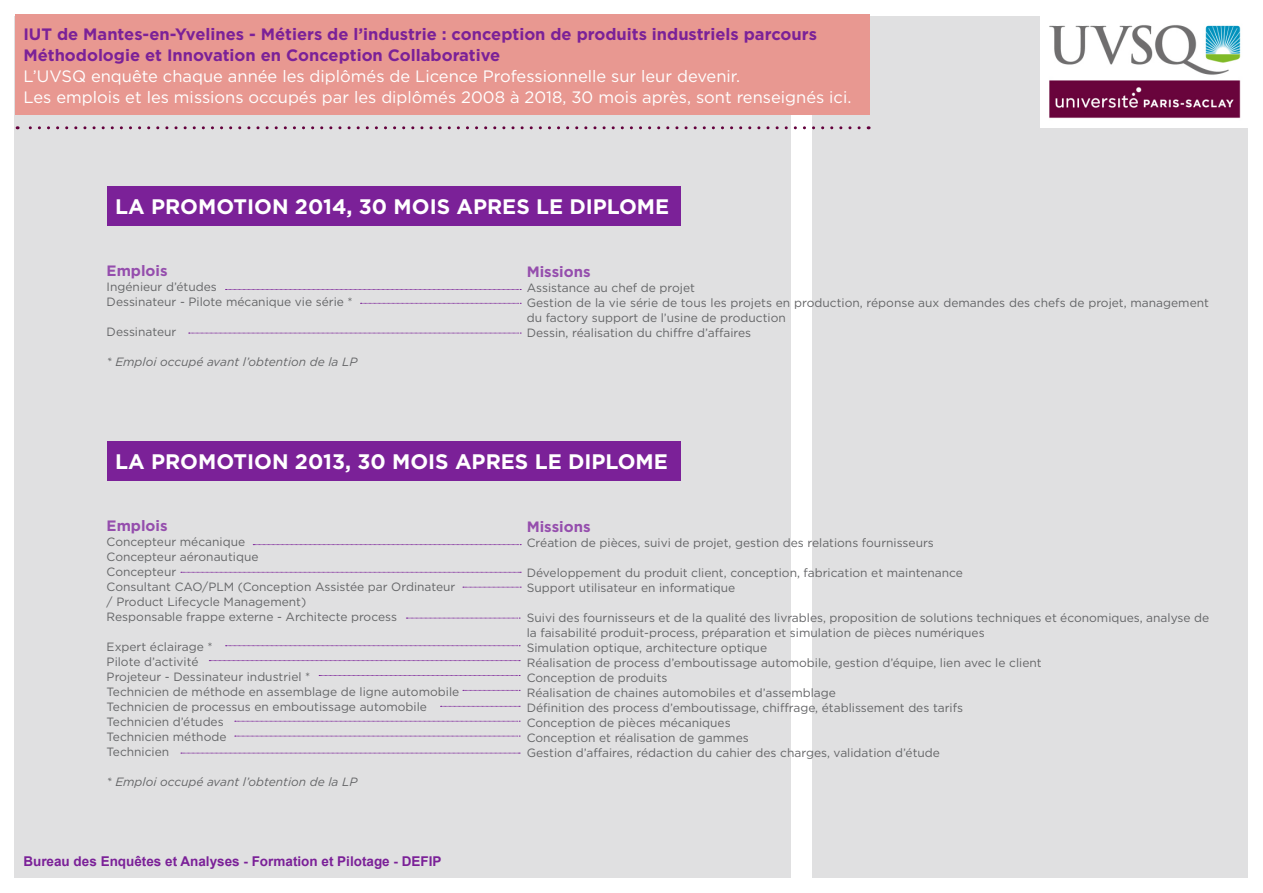
<style>
.page{position:relative;width:1263px;height:893px;background:#fff}
.page>*{position:absolute;margin:0;border:0;box-sizing:border-box;transform-origin:0 0}
.t1{font:700 21px "Gotham";color:#fff}
.t2{font:16.5px "Gotham";color:#fff}
.t3{font:700 16.5px/21px "Gotham";color:#7b2198}
.t4{font:700 15px "Gotham";color:#954ead}
.t5{font:700 13.5px "Arial";color:#7b2198}
.t6{font:12px/15px "Gotham";color:#646567}
.t7{font:italic 12px "Gotham";color:#646567}
</style>
<div class="page">
<div style="left:15px;top:16px;width:776px;height:861px;background:#e0e0e1"></div>
<div style="left:812px;top:16px;width:436px;height:861px;background:#e0e0e1"></div>
<img style="left:1041px;top:16px;width:207px;height:112px">
<div style="left:107px;top:186px;width:573px;height:39px;background:#7b2198"></div>
<svg style="left:360px;top:303px;width:161px;height:1px"></svg>
<svg style="left:226px;top:289px;width:295px;height:1px"></svg>
<svg style="left:189px;top:333px;width:332px;height:1px"></svg>
<div style="left:107px;top:441px;width:573px;height:39px;background:#7b2198"></div>
<svg style="left:181px;top:572px;width:340px;height:1px"></svg>
<svg style="left:406px;top:618px;width:114px;height:1px"></svg>
<svg style="left:253px;top:544px;width:268px;height:1px"></svg>
<svg style="left:463px;top:587px;width:58px;height:1px"></svg>
<svg style="left:226px;top:645px;width:294px;height:1px"></svg>
<svg style="left:209px;top:660px;width:311px;height:1px"></svg>
<svg style="left:319px;top:675px;width:201px;height:1px"></svg>
<svg style="left:463px;top:690px;width:57px;height:1px"></svg>
<svg style="left:440px;top:706px;width:80px;height:1px"></svg>
<svg style="left:235px;top:721px;width:285px;height:1px"></svg>
<svg style="left:235px;top:736px;width:285px;height:1px"></svg>
<svg style="left:181px;top:753px;width:339px;height:1px"></svg>
<div style="left:15px;top:15px;width:855px;height:100px;background:#e89891"></div>
<svg style="left:17px;top:126px;width:842px;height:3px"></svg>
<p class="t3" style="left:23px;top:24px;width:795px">IUT de Mantes-en-Yvelines - Métiers de l’industrie : conception de produits industriels parcours<br>Méthodologie et Innovation en Conception Collaborative</p>
<p class="t2" style="left:23px;top:66px;width:718px">L’UVSQ enquête chaque année les diplômés de Licence Professionnelle sur leur devenir.</p>
<p class="t2" style="left:23px;top:87px;width:829px">Les emplois et les missions occupés par les diplômés 2008 à 2018, 30 mois après, sont renseignés ici.</p>
<p class="t1" style="left:115px;top:193px;width:556px">LA PROMOTION 2014, 30 MOIS APRES LE DIPLOME</p>
<p class="t4" style="left:107px;top:261px;width:62px">Emplois</p>
<p class="t6" style="left:107px;top:279px;width:112px">Ingénieur d’études</p>
<p class="t6" style="left:107px;top:294px;width:248px">Dessinateur - Pilote mécanique vie série *</p>
<p class="t6" style="left:107px;top:324px;width:71px">Dessinateur</p>
<p class="t7" style="left:107px;top:354px;width:252px">* Emploi occupé avant l’obtention de la LP</p>
<p class="t4" style="left:527px;top:262px;width:65px">Missions</p>
<p class="t6" style="left:527px;top:280px;width:170px">Assistance au chef de projet</p>
<p class="t6" style="left:527px;top:295px;width:684px">Gestion de la vie série de tous les projets en production, réponse aux demandes des chefs de projet, management du factory support de l’usine de production</p>
<p class="t6" style="left:527px;top:325px;width:226px">Dessin, réalisation du chiffre d’affaires</p>
<p class="t1" style="left:115px;top:448px;width:554px">LA PROMOTION 2013, 30 MOIS APRES LE DIPLOME</p>
<p class="t4" style="left:107px;top:516px;width:62px">Emplois</p>
<p class="t6" style="left:107px;top:534px;width:140px">Concepteur mécanique</p>
<p class="t6" style="left:107px;top:549px;width:153px">Concepteur aéronautique</p>
<p class="t6" style="left:107px;top:564px;width:71px">Concepteur</p>
<p class="t6" style="left:107px;top:579px;width:350px">Consultant CAO/PLM (Conception Assistée par Ordinateur / Product Lifecycle Management)</p>
<p class="t6" style="left:107px;top:609px;width:292px">Responsable frappe externe - Architecte process</p>
<p class="t6" style="left:107px;top:639px;width:107px">Expert éclairage *</p>
<p class="t6" style="left:107px;top:654px;width:93px">Pilote d’activité</p>
<p class="t6" style="left:107px;top:669px;width:205px">Projeteur - Dessinateur industriel *</p>
<p class="t6" style="left:107px;top:684px;width:354px">Technicien de méthode en assemblage de ligne automobile</p>
<p class="t6" style="left:107px;top:699px;width:322px">Technicien de processus en emboutissage automobile</p>
<p class="t6" style="left:107px;top:714px;width:119px">Technicien d’études</p>
<p class="t6" style="left:107px;top:729px;width:121px">Technicien méthode</p>
<p class="t6" style="left:107px;top:744px;width:64px">Technicien</p>
<p class="t7" style="left:107px;top:774px;width:252px">* Emploi occupé avant l’obtention de la LP</p>
<p class="t5" style="left:23px;top:852px;width:420px">Bureau des Enquêtes et Analyses - Formation et Pilotage - DEFIP</p>
<p class="t4" style="left:527px;top:517px;width:65px">Missions</p>
<p class="t6" style="left:527px;top:535px;width:409px">Création de pièces, suivi de projet, gestion des relations fournisseurs</p>
<p class="t6" style="left:527px;top:565px;width:438px">Développement du produit client, conception, fabrication et maintenance</p>
<p class="t6" style="left:527px;top:580px;width:210px">Support utilisateur en informatique</p>
<p class="t6" style="left:527px;top:610px;width:684px">Suivi des fournisseurs et de la qualité des livrables, proposition de solutions techniques et économiques, analyse de la faisabilité produit-process, préparation et simulation de pièces numériques</p>
<p class="t6" style="left:527px;top:640px;width:242px">Simulation optique, architecture optique</p>
<p class="t6" style="left:527px;top:655px;width:516px">Réalisation de process d’emboutissage automobile, gestion d’équipe, lien avec le client</p>
<p class="t6" style="left:527px;top:670px;width:142px">Conception de produits</p>
<p class="t6" style="left:527px;top:685px;width:311px">Réalisation de chaines automobiles et d’assemblage</p>
<p class="t6" style="left:527px;top:700px;width:438px">Définition des process d’emboutissage, chiffrage, établissement des tarifs</p>
<p class="t6" style="left:527px;top:715px;width:205px">Conception de pièces mécaniques</p>
<p class="t6" style="left:527px;top:730px;width:223px">Conception et réalisation de gammes</p>
<p class="t6" style="left:527px;top:745px;width:415px">Gestion d’affaires, rédaction du cahier des charges, validation d’étude</p>
</div>
